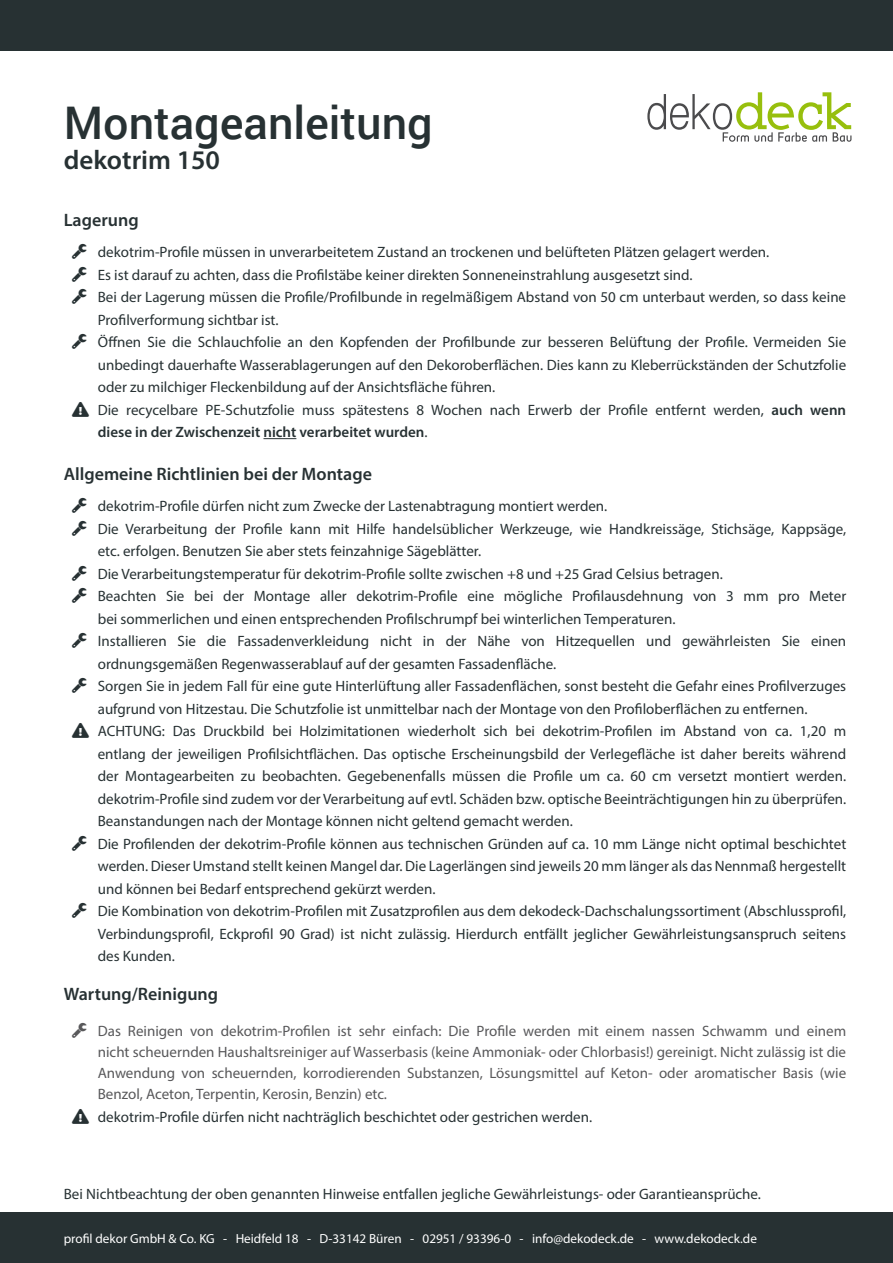
<style>
.page{position:relative;width:893px;height:1263px;background:#fff}
.page>*{position:absolute;margin:0;border:0;box-sizing:border-box;transform-origin:0 0}
.t1{font:500 45px "Roboto";color:#273133}
.t2{font:600 27px "Myriad Pro";color:#273133}
.t3{font:600 18px "Myriad Pro";color:#273133}
.t4{font:15px/22.5px "Myriad Pro";color:#273133}
.t5{font:15px/21px "Myriad Pro";color:#58585a;text-align:justify}
.t6{font:13.2px "Myriad Pro";color:#fff}
.s1{font-weight:600}
</style>
<div class="page">
<svg style="left:647px;top:92px;width:204px;height:50px"></svg>
<div style="left:0;top:0;width:893px;height:51px;background:#273133"></div>
<div style="left:0;top:1212px;width:893px;height:51px;background:#273133"></div>
<hr style="left:263px;top:438px;width:33px;height:1px;background:#273133">
<h1 class="t1" style="left:64px;top:91px;width:370px">Montageanleitung</h1>
<h2 class="t2" style="left:64px;top:143px;width:158px">dekotrim 150</h2>
<p class="t3" style="left:64px;top:209px;width:76px">Lagerung</p>
<p class="t4" style="left:98px;top:241px;width:673px">dekotrim-Profile müssen in unverarbeitetem Zustand an trockenen und belüfteten Plätzen gelagert werden.</p>
<p class="t4" style="left:98px;top:263px;width:596px">Es ist darauf zu achten, dass die Profilstäbe keiner direkten Sonneneinstrahlung ausgesetzt sind.</p>
<p class="t4" style="left:98px;top:286px;width:750px">Bei der Lagerung müssen die Profile/Profilbunde in regelmäßigem Abstand von 50 cm unterbaut werden, so dass keine<br>Profilverformung sichtbar ist.</p>
<p class="t4" style="left:98px;top:331px;width:750px;text-align:justify">Öffnen Sie die Schlauchfolie an den Kopfenden der Profilbunde zur besseren Belüftung der Profile. Vermeiden Sie unbedingt dauerhafte Wasserablagerungen auf den Dekoroberflächen. Dies kann zu Kleberrückständen der Schutzfolie oder zu milchiger Fleckenbildung auf der Ansichtsfläche führen.</p>
<p class="t4" style="left:98px;top:398px;width:750px">Die recycelbare PE-Schutzfolie muss spätestens 8 Wochen nach Erwerb der Profile entfernt werden, <span class="s1">auch wenn diese in der Zwischenzeit nicht verarbeitet wurden</span>.</p>
<p class="t3" style="left:64px;top:463px;width:310px">Allgemeine Richtlinien bei der Montage</p>
<p class="t4" style="left:98px;top:495px;width:511px">dekotrim-Profile dürfen nicht zum Zwecke der Lastenabtragung montiert werden.</p>
<p class="t4" style="left:98px;top:517px;width:750px">Die Verarbeitung der Profile kann mit Hilfe handelsüblicher Werkzeuge, wie Handkreissäge, Stichsäge, Kappsäge, etc. erfolgen. Benutzen Sie aber stets feinzahnige Sägeblätter.</p>
<p class="t4" style="left:98px;top:562px;width:627px">Die Verarbeitungstemperatur für dekotrim-Profile sollte zwischen +8 und +25 Grad Celsius betragen.</p>
<p class="t4" style="left:98px;top:585px;width:750px">Beachten Sie bei der Montage aller dekotrim-Profile eine mögliche Profilausdehnung von 3 mm pro Meter bei sommerlichen und einen entsprechenden Profilschrumpf bei winterlichen Temperaturen.</p>
<p class="t4" style="left:98px;top:630px;width:750px">Installieren Sie die Fassadenverkleidung nicht in der Nähe von Hitzequellen und gewährleisten Sie einen ordnungsgemäßen Regenwasserablauf auf der gesamten Fassadenfläche.</p>
<p class="t4" style="left:98px;top:675px;width:750px">Sorgen Sie in jedem Fall für eine gute Hinterlüftung aller Fassadenflächen, sonst besteht die Gefahr eines Profilverzuges aufgrund von Hitzestau. Die Schutzfolie ist unmittelbar nach der Montage von den Profiloberflächen zu entfernen.</p>
<p class="t4" style="left:98px;top:720px;width:750px;text-align:justify">ACHTUNG: Das Druckbild bei Holzimitationen wiederholt sich bei dekotrim-Profilen im Abstand von ca. 1,20 m entlang der jeweiligen Profilsichtflächen. Das optische Erscheinungsbild der Verlegefläche ist daher bereits während der Montagearbeiten zu beobachten. Gegebenenfalls müssen die Profile um ca. 60 cm versetzt montiert werden. dekotrim-Profile sind zudem vor der Verarbeitung auf evtl. Schäden bzw. optische Beeinträchtigungen hin zu überprüfen.<br>Beanstandungen nach der Montage können nicht geltend gemacht werden.</p>
<p class="t4" style="left:98px;top:832px;width:750px;text-align:justify">Die Profilenden der dekotrim-Profile können aus technischen Gründen auf ca. 10 mm Länge nicht optimal beschichtet werden. Dieser Umstand stellt keinen Mangel dar. Die Lagerlängen sind jeweils 20 mm länger als das Nennmaß hergestellt und können bei Bedarf entsprechend gekürzt werden.</p>
<p class="t4" style="left:98px;top:900px;width:750px;text-align:justify">Die Kombination von dekotrim-Profilen mit Zusatzprofilen aus dem dekodeck-Dachschalungssortiment (Abschlussprofil, Verbindungsprofil, Eckprofil 90 Grad) ist nicht zulässig. Hierdurch entfällt jeglicher Gewährleistungsanspruch seitens des Kunden.</p>
<p class="t3" style="left:64px;top:983px;width:156px">Wartung/Reinigung</p>
<p class="t5" style="left:98px;top:1021px;width:750px">Das Reinigen von dekotrim-Profilen ist sehr einfach: Die Profile werden mit einem nassen Schwamm und einem nicht scheuernden Haushaltsreiniger auf Wasserbasis (keine Ammoniak- oder Chlorbasis!) gereinigt. Nicht zulässig ist die Anwendung von scheuernden, korrodierenden Substanzen, Lösungsmittel auf Keton- oder aromatischer Basis (wie Benzol, Aceton, Terpentin, Kerosin, Benzin) etc.</p>
<p class="t4" style="left:98px;top:1105px;width:496px">dekotrim-Profile dürfen nicht nachträglich beschichtet oder gestrichen werden.</p>
<p class="t4" style="left:64px;top:1182px;width:699px">Bei Nichtbeachtung der oben genannten Hinweise entfallen jegliche Gewährleistungs- oder Garantieansprüche.</p>
<p class="t6" style="left:64px;top:1230px;width:695px">profil dekor GmbH &amp; Co. KG - Heidfeld 18 - D-33142 Büren - 02951 / 93396-0 - info@dekodeck.de - www.dekodeck.de</p>
</div>
